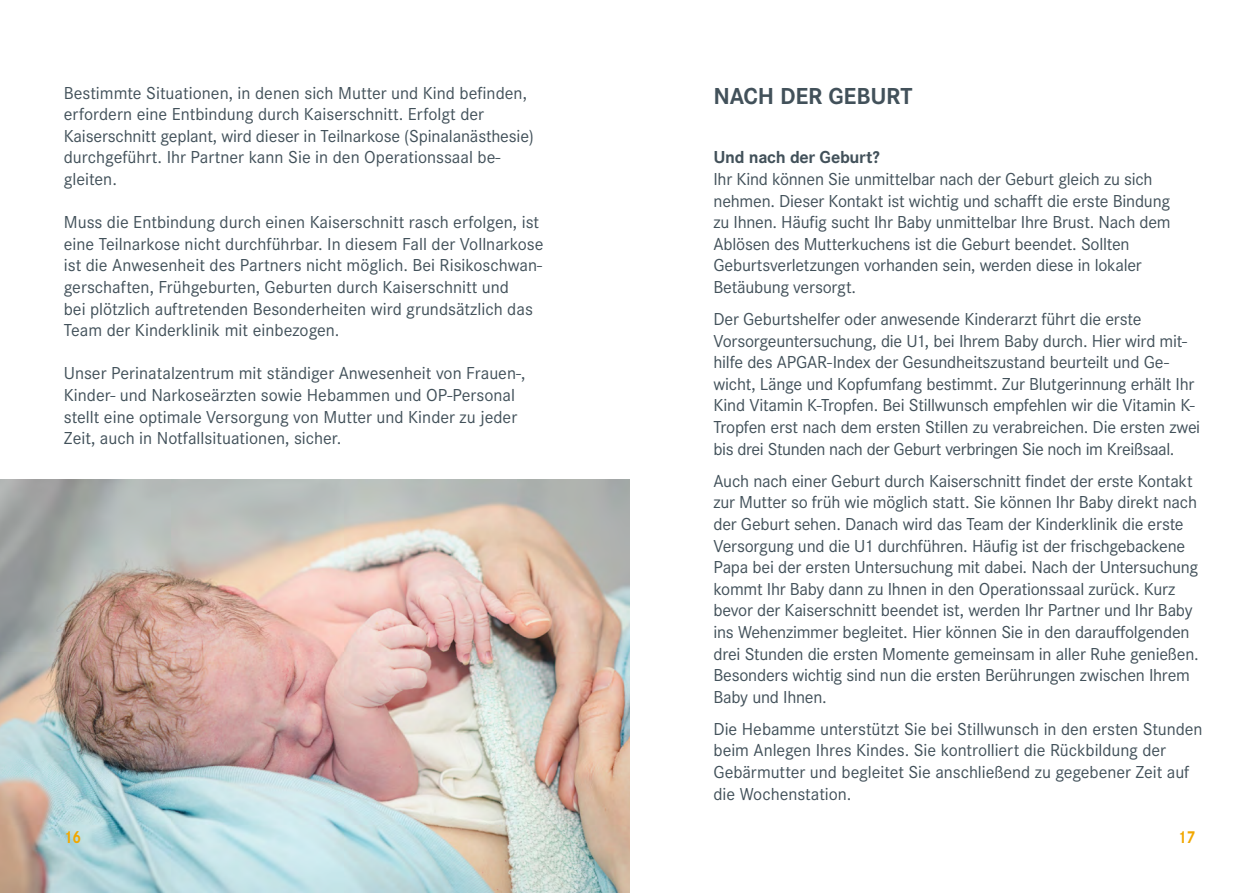
<style>
.page{position:relative;width:1259px;height:893px;background:#fff}
.page>*{position:absolute;margin:0;border:0;box-sizing:border-box;transform-origin:0 0}
.t1{font:700 24px "Corporate S";letter-spacing:-.01em;color:#42515a}
.t2{font:18px/21.6px "Corporate S";letter-spacing:-.01em;color:#42515a}
.t3{font:700 18px "Corporate S";letter-spacing:-.015em;color:#42515a}
.t4{font:700 18px "Corporate S";color:#f1a700;scale:.85 1}
</style>
<div class="page">
<img style="left:0;top:479px;width:629px;height:414px">
<p class="t2" style="left:64px;top:82px;width:472px">Bestimmte Situationen, in denen sich Mutter und Kind befinden, erfordern eine Entbindung durch Kaiserschnitt. Erfolgt der Kaiserschnitt geplant, wird dieser in Teilnarkose (Spinalanästhesie) durchgeführt. Ihr Partner kann Sie in den Operationssaal be&shy;gleiten.</p>
<p class="t2" style="left:64px;top:211px;width:481px">Muss die Entbindung durch einen Kaiserschnitt rasch erfolgen, ist eine Teilnarkose nicht durchführbar. In diesem Fall der Vollnarkose ist die Anwesenheit des Partners nicht möglich. Bei Risikoschwan&shy;gerschaften, Frühgeburten, Geburten durch Kaiserschnitt und<br>bei plötzlich auftretenden Besonderheiten wird grundsätzlich das Team der Kinderklinik mit einbezogen.</p>
<p class="t2" style="left:64px;top:363px;width:463px">Unser Perinatalzentrum mit ständiger Anwesenheit von Frauen-, Kinder- und Narkoseärzten sowie Hebammen und OP-Personal stellt eine optimale Versorgung von Mutter und Kinder zu jeder Zeit, auch in Notfallsituationen, sicher.</p>
<p class="t4" style="left:64px;top:826px;width:22px">16</p>
<h1 class="t1" style="left:713px;top:82px;width:200px">NACH DER GEBURT</h1>
<p class="t3" style="left:713px;top:147px;width:168px">Und nach der Geburt?</p>
<p class="t2" style="left:713px;top:168px;width:459px">Ihr Kind können Sie unmittelbar nach der Geburt gleich zu sich nehmen. Dieser Kontakt ist wichtig und schafft die erste Bindung zu Ihnen. Häufig sucht Ihr Baby unmittelbar Ihre Brust. Nach dem Ablösen des Mutterkuchens ist die Geburt beendet. Sollten Geburtsverletzungen vorhanden sein, werden diese in lokaler Betäubung versorgt.</p>
<p class="t2" style="left:713px;top:308px;width:488px">Der Geburtshelfer oder anwesende Kinderarzt führt die erste Vorsorgeuntersuchung, die U1, bei Ihrem Baby durch. Hier wird mit&shy;hilfe des APGAR-Index der Gesundheitszustand beurteilt und Ge&shy;wicht, Länge und Kopfumfang bestimmt. Zur Blutgerinnung erhält Ihr Kind Vitamin K-Tropfen. Bei Stillwunsch empfehlen wir die Vitamin K-Tropfen erst nach dem ersten Stillen zu verabreichen. Die ersten zwei bis drei Stunden nach der Geburt verbringen Sie noch im Kreißsaal.</p>
<p class="t2" style="left:713px;top:470px;width:487px">Auch nach einer Geburt durch Kaiserschnitt findet der erste Kontakt zur Mutter so früh wie möglich statt. Sie können Ihr Baby direkt nach der Geburt sehen. Danach wird das Team der Kinderklinik die erste Versorgung und die U1 durchführen. Häufig ist der frischgebackene Papa bei der ersten Untersuchung mit dabei. Nach der Untersuchung kommt Ihr Baby dann zu Ihnen in den Operationssaal zurück. Kurz bevor der Kaiserschnitt beendet ist, werden Ihr Partner und Ihr Baby ins Wehenzimmer begleitet. Hier können Sie in den darauffolgenden drei Stunden die ersten Momente gemeinsam in aller Ruhe genießen.<br>Besonders wichtig sind nun die ersten Berührungen zwischen Ihrem Baby und Ihnen.</p>
<p class="t2" style="left:713px;top:718px;width:491px">Die Hebamme unterstützt Sie bei Stillwunsch in den ersten Stunden beim Anlegen Ihres Kindes. Sie kontrolliert die Rückbildung der Gebärmutter und begleitet Sie anschließend zu gegebener Zeit auf die Wochenstation.</p>
<p class="t4" style="left:1177px;top:826px;width:22px">17</p>
</div>
